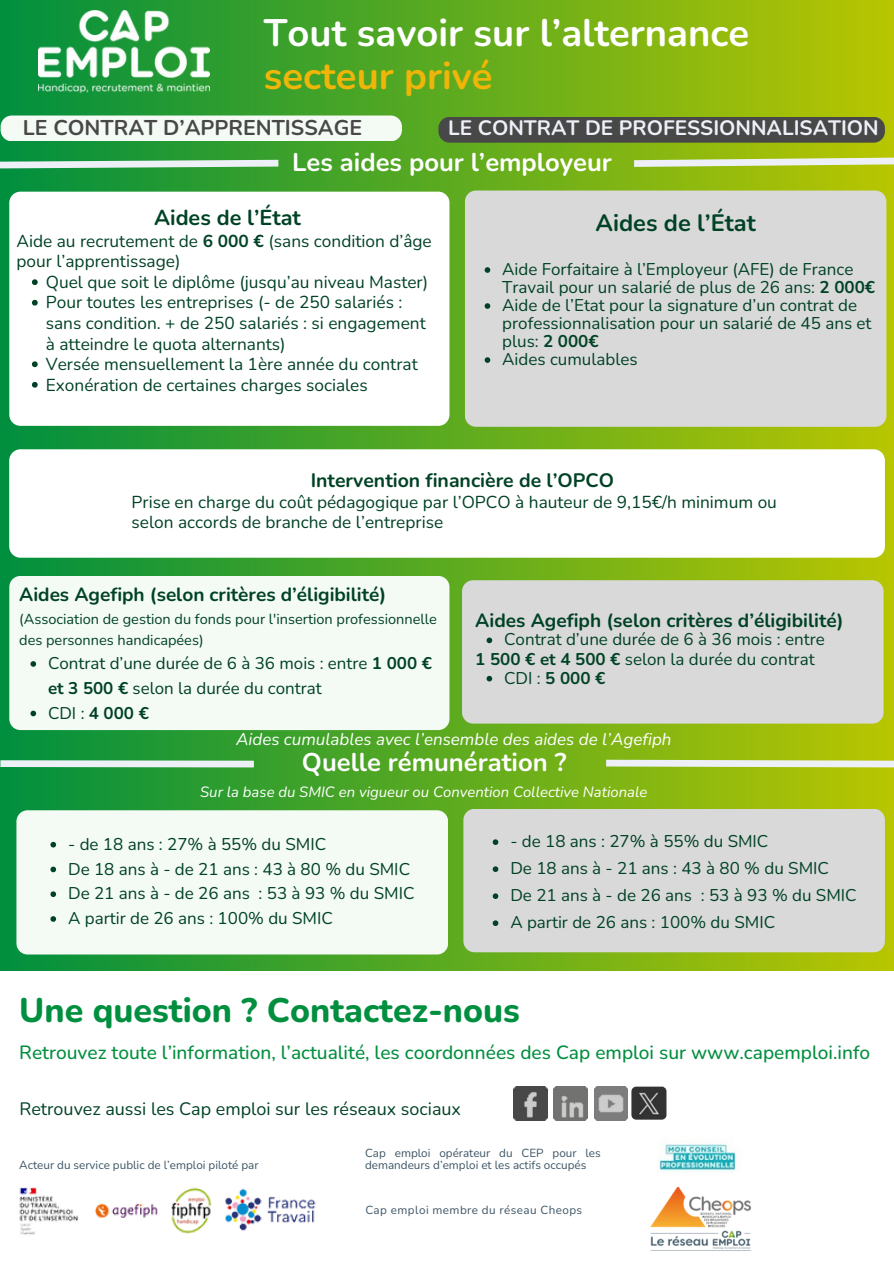
<style>
.page{position:relative;width:894px;height:1264px;background:#fff}
.page>*{position:absolute;margin:0;border:0;box-sizing:border-box;transform-origin:0 0}
.t1{font:700 38.25px/43px "Nunito";color:#fff}
.t2{font:800 33.9px "Nunito";color:#008f3f}
.t3{font:700 25.5px "Nunito";color:#fff}
.t4{font:700 23.55px "Nunito";color:#004225}
.t5{font:700 21.6px "Nunito";color:#004225}
.t6{font:700 21.3px "Nunito";color:#484848}
.t7{font:700 20.85px "Nunito";color:#eef0f8}
.t8{font:700 19.35px "Nunito";color:#004225}
.t9{font:500 19.05px "Nunito";color:#008f3f}
.t10{font:700 19.05px "Nunito";color:#004225}
.t11{font:18px "Nunito";color:#004225}
.t12{font:17.25px/20.5px "Nunito";color:#004225}
.t13{font:16.95px/18px "Nunito";color:#004225}
.t14{font:italic 16.95px "Nunito";color:#fff}
.t15{font:700 16.95px "Nunito";color:#004225}
.t16{font:italic 14.85px "Nunito";color:#fff}
.t17{font:14.55px/21.3px "Nunito";color:#004225}
.t18{font:11.7px/12.8px "Nunito";color:#3e5565}
.t19{font:11.7px "Nunito";letter-spacing:.035em;color:#3e5565}
.s1{color:#efb509}
.s2{font-weight:700}
.s3{font-weight:400}
</style>
<div class="page">
<div style="left:0;top:0;width:893px;height:1263px;background:linear-gradient(to right,#018f40,#b8c502)"></div>
<img style="left:38px;top:10px;width:171px;height:82px">
<div style="left:0;top:971px;width:893px;height:292px;background:#fff"></div>
<img style="left:513px;top:1086px;width:34px;height:34px">
<img style="left:553px;top:1086px;width:34px;height:34px">
<img style="left:594px;top:1086px;width:33px;height:34px">
<img style="left:631px;top:1086px;width:35px;height:33px">
<img style="left:650px;top:1187px;width:100px;height:62px">
<img style="left:19px;top:1187px;width:297px;height:48px">
<img style="left:659px;top:1144px;width:77px;height:28px">
<div style="left:1px;top:115px;width:401px;height:26px;background:#f4faf4;border-radius:11px"></div>
<div style="left:438px;top:117px;width:446px;height:26px;background:#484848;border-radius:11px"></div>
<div style="left:465px;top:190px;width:421px;height:237px;background:#d9d9d9;border-radius:11px"></div>
<svg style="left:484px;top:267px;width:6px;height:6px"></svg>
<svg style="left:484px;top:303px;width:6px;height:6px"></svg>
<svg style="left:484px;top:357px;width:6px;height:6px"></svg>
<div style="left:9px;top:576px;width:440px;height:154px;background:#f4faf4;border-radius:11px"></div>
<div style="left:9px;top:192px;width:440px;height:234px;background:#fff;border-radius:11px"></div>
<div style="left:16px;top:810px;width:432px;height:144px;background:#f4faf4;border-radius:11px"></div>
<div style="left:463px;top:808px;width:421px;height:144px;background:#d9d9d9;border-radius:11px"></div>
<svg style="left:0;top:156px;width:285px;height:16px;background:#73bc85"></svg>
<svg style="left:599px;top:756px;width:294px;height:15px;background:#bed273"></svg>
<div style="left:0;top:760px;width:254px;height:7px;background:#eef0f8"></div>
<div style="left:462px;top:580px;width:421px;height:143px;background:#d9d9d9;border-radius:11px"></div>
<svg style="left:30px;top:661px;width:6px;height:5px"></svg>
<svg style="left:30px;top:710px;width:6px;height:6px"></svg>
<svg style="left:32px;top:279px;width:6px;height:6px"></svg>
<svg style="left:32px;top:300px;width:6px;height:5px"></svg>
<svg style="left:32px;top:361px;width:6px;height:6px"></svg>
<svg style="left:32px;top:382px;width:6px;height:5px"></svg>
<svg style="left:50px;top:841px;width:6px;height:6px"></svg>
<svg style="left:50px;top:866px;width:6px;height:6px"></svg>
<svg style="left:50px;top:891px;width:6px;height:6px"></svg>
<svg style="left:50px;top:916px;width:6px;height:5px"></svg>
<svg style="left:492px;top:839px;width:6px;height:6px"></svg>
<svg style="left:492px;top:866px;width:6px;height:6px"></svg>
<svg style="left:492px;top:893px;width:6px;height:6px"></svg>
<svg style="left:492px;top:920px;width:6px;height:6px"></svg>
<svg style="left:486px;top:637px;width:6px;height:6px"></svg>
<svg style="left:486px;top:676px;width:6px;height:5px"></svg>
<svg style="left:627px;top:153px;width:266px;height:17px;background:#bbd065"></svg>
<svg style="left:9px;top:449px;width:875px;height:108px"></svg>
<p class="t1" style="left:264px;top:12px;width:486px">Tout savoir sur l’alternance <span class="s1">secteur privé</span></p>
<p class="t6" style="left:23px;top:114px;width:340px">LE CONTRAT D’APPRENTISSAGE</p>
<p class="t7" style="left:448px;top:114px;width:432px">LE CONTRAT DE PROFESSIONNALISATION</p>
<p class="t3" style="left:292px;top:145px;width:321px">Les aides pour l’employeur</p>
<p class="t4" style="left:595px;top:207px;width:162px">Aides de l’État</p>
<p class="t13" style="left:502px;top:260px;width:374px">Aide Forfaitaire à l’Employeur (AFE) de France<br>Travail pour un salarié de plus de 26 ans: <span class="s2">2 000€</span></p>
<h6 class="t13" style="left:502px;top:296px;width:370px">Aide de l’Etat pour la signature d’un contrat de professionnalisation pour un salarié de 45 ans et plus: <span class="s2">2 000€</span></h6>
<h5 class="t13" style="left:502px;top:350px;width:137px">Aides cumulables</h5>
<p class="t5" style="left:154px;top:203px;width:148px">Aides de l’État</p>
<p class="t12" style="left:16px;top:231px;width:417px">Aide au recrutement de <span class="s2">6 000 €</span> (sans condition d’âge pour l’apprentissage)</p>
<p class="t12" style="left:46px;top:272px;width:384px">Quel que soit le diplôme (jusqu’au niveau Master)</p>
<p class="t12" style="left:46px;top:292px;width:381px">Pour toutes les entreprises (- de 250 salariés : sans condition. + de 250 salariés : si engagement à atteindre le quota alternants)</p>
<p class="t12" style="left:46px;top:354px;width:373px">Versée mensuellement la 1ère année du contrat</p>
<p class="t12" style="left:46px;top:374px;width:323px">Exonération de certaines charges sociales</p>
<p class="t8" style="left:310px;top:467px;width:305px">Intervention financière de l’OPCO</p>
<p class="t12" style="left:131px;top:492px;width:646px">Prise en charge du coût pédagogique par l’OPCO à hauteur de 9,15€/h minimum ou selon accords de branche de l’entreprise</p>
<p class="t10" style="left:19px;top:582px;width:368px">Aides Agefiph (selon critères d’éligibilité)</p>
<p class="t17" style="left:19px;top:608px;width:419px">(Association de gestion du fonds pour l'insertion professionnelle des personnes handicapées)</p>
<h3 class="t13" style="left:48px;top:651px;width:385px;line-height:24.8px">Contrat d’une durée de 6 à 36 mois : entre <span class="s2">1 000 € et 3 500 €</span> selon la durée du contrat</h3>
<p class="t15" style="left:48px;top:701px;width:102px"><span class="s3">CDI :</span> 4 000 €</p>
<p class="t10" style="left:475px;top:608px;width:370px">Aides Agefiph (selon critères d’éligibilité)</p>
<p class="t13" style="left:504px;top:631px;width:322px">Contrat d’une durée de 6 à 36 mois : entre</p>
<p class="t13" style="left:475px;top:650px;width:341px"><span class="s2">1 500 € et 4 500 €</span> selon la durée du contrat</p>
<p class="t15" style="left:504px;top:666px;width:103px"><span class="s3">CDI :</span> 5 000 €</p>
<h6 class="t14" style="left:236px;top:728px;width:437px">Aides cumulables avec l’ensemble des aides de l’Agefiph</h6>
<p class="t3" style="left:302px;top:745px;width:266px">Quelle rémunération ?</p>
<h5 class="t16" style="left:200px;top:781px;width:448px">Sur la base du SMIC en vigueur ou Convention Collective Nationale</h5>
<p class="t13" style="left:68px;top:835px;width:259px">- de 18 ans : 27% à 55% du SMIC</p>
<p class="t13" style="left:68px;top:860px;width:343px">De 18 ans à - de 21 ans : 43 à 80 % du SMIC</p>
<p class="t13" style="left:68px;top:884px;width:348px">De 21 ans à - de 26 ans : 53 à 93 % du SMIC</p>
<h2 class="t13" style="left:68px;top:909px;width:266px">A partir de 26 ans : 100% du SMIC</h2>
<p class="t13" style="left:510px;top:832px;width:259px">- de 18 ans : 27% à 55% du SMIC</p>
<p class="t13" style="left:510px;top:859px;width:320px">De 18 ans à - 21 ans : 43 à 80 % du SMIC</p>
<p class="t13" style="left:510px;top:886px;width:348px">De 21 ans à - de 26 ans : 53 à 93 % du SMIC</p>
<p class="t13" style="left:510px;top:913px;width:266px">A partir de 26 ans : 100% du SMIC</p>
<h1 class="t2" style="left:19px;top:987px;width:502px">Une question ? Contactez-nous</h1>
<h4 class="t9" style="left:19px;top:1040px;width:852px">Retrouvez toute l’information, l’actualité, les coordonnées des Cap emploi sur www.capemploi.info</h4>
<p class="t11" style="left:19px;top:1096px;width:443px">Retrouvez aussi les Cap emploi sur les réseaux sociaux</p>
<p class="t18" style="left:19px;top:1158px;width:241px">Acteur du service public de l’emploi piloté par</p>
<p class="t18" style="left:365px;top:1146px;width:237px">Cap emploi opérateur du CEP pour les demandeurs d’emploi et les actifs occupés</p>
<p class="t19" style="left:365px;top:1202px;width:218px">Cap emploi membre du réseau Cheops</p>
</div>
